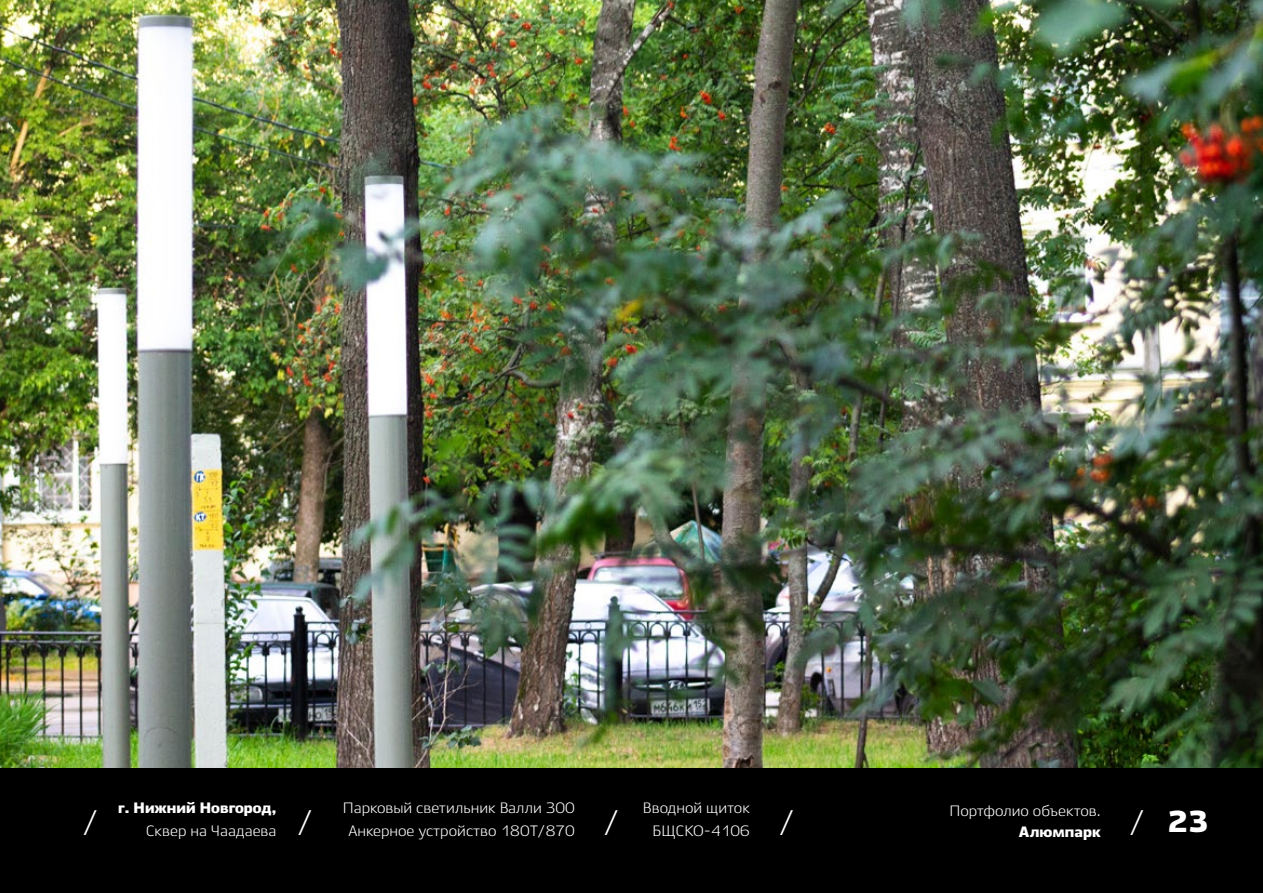
<style>
.page{position:relative;width:1263px;height:893px;background:#000}
.page>*{position:absolute;margin:0;border:0;box-sizing:border-box;transform-origin:0 0}
.t1{font:900 30.3px "ALS Ekibastuz";color:#fff}
.t2{font:30.3px "ALS Ekibastuz";color:#fff}
.t3{font:15px/21px "ALS Ekibastuz";color:#fff}
.t4{font:900 15px "ALS Ekibastuz";color:#fff}
.s1{font-weight:900}
</style>
<div class="page">
<img style="left:0;top:0;width:1263px;height:767px">
<p class="t4" style="left:118px;top:799px;width:160px">г. Нижний Новгород,</p>
<p class="t3" style="left:146px;top:820px;width:132px">Сквер на Чаадаева</p>
<p class="t3" style="left:343px;top:798px;width:234px">Парковый светильник Валли 300</p>
<p class="t3" style="left:643px;top:797px;width:109px;line-height:22.5px;text-align:right">Вводной щиток<br>БЩСКО-4106</p>
<h1 class="t2" style="left:81px;top:803px;width:20px">/</h1>
<p class="t3" style="left:296px;top:820px;width:326px"><sup>/</sup> Анкерное устройство 180T/870 <sup>/</sup></p>
<h1 class="t2" style="left:777px;top:803px;width:20px">/</h1>
<p class="t3" style="left:1018px;top:800px;width:129px;text-indent:-69px">Портфолио объектов.<br><span class="s1">Алюмпарк</span> <sup>/</sup></p>
<h1 class="t1" style="left:1168px;top:803px;width:43px">23</h1>
</div>
